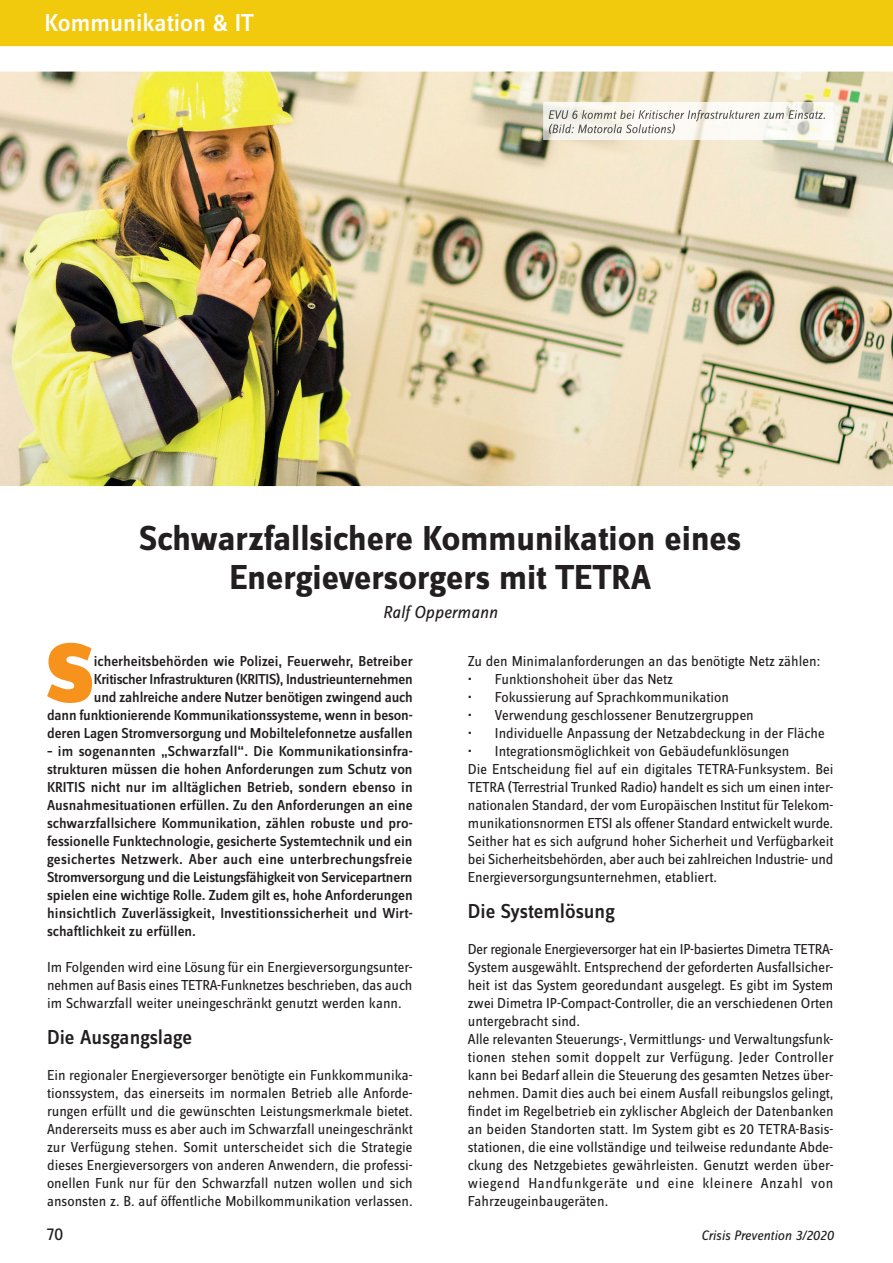
<style>
.page{position:relative;width:893px;height:1263px;background:#fff}
.page>*{position:absolute;margin:0;border:0;box-sizing:border-box;transform-origin:0 0}
.t1{font:900 87.6px "Zine Sans Display OT";color:#f7931d}
.t2{font:700 36px/39px "Zine Sans Display OT";color:#231f20;text-align:center}
.t3{font:500 25.5px "Zine Sans Display OT";color:#fff}
.t4{font:500 21px "Zine Sans Display OT";color:#231f20}
.t5{font:italic 18px "Zine Sans Display OT";color:#231f20}
.t6{font:18px "Zine Sans Display OT";color:#231f20}
.t7{font:15px/18px "Zine Sans Display OT";color:#231f20;text-align:justify}
.t8{font:500 15px/18px "Zine Sans Display OT";letter-spacing:-.01em;color:#231f20;text-align:right}
.t9{font:italic 14.25px "Zine Sans Display OT";letter-spacing:-.005em;color:#231f20}
</style>
<div class="page">
<img style="left:0;top:72px;width:893px;height:414px">
<img style="left:543px;top:102px;width:290px;height:38px">
<img style="left:549px;top:110px;width:277px;height:12px">
<img style="left:549px;top:124px;width:126px;height:10px">
<div style="left:0;top:0;width:893px;height:46px;background:#f1c90d"></div>
<h3 class="t3" style="left:45px;top:8px;width:211px">Kommunikation &amp; IT</h3>
<h2 class="t2" style="left:139px;top:519px;width:603px">Schwarzfallsichere Kommunikation eines<br>Energieversorgers mit TETRA</h2>
<p class="t5" style="left:383px;top:602px;width:116px">Ralf Oppermann</p>
<h1 class="t1" style="left:46px;top:616px;width:49px">S</h1>
<p class="t8" style="left:47px;top:652px;width:367px">icherheitsbehörden wie Polizei, Feuerwehr, Betreiber Kritischer Infrastrukturen (KRITIS), Industrieunternehmen<br>und zahlreiche andere Nutzer benötigen zwingend auch<br>dann funktionierende Kommunikationssysteme, wenn in beson&shy;deren Lagen Stromversorgung und Mobiltelefonnetze ausfallen</p>
<p class="t8" style="left:47px;top:742px;width:367px;text-align:justify">– im sogenannten „Schwarzfall“. Die Kommunikationsinfra&shy;strukturen müssen die hohen Anforderungen zum Schutz von KRITIS nicht nur im alltäglichen Betrieb, sondern ebenso in Ausnahmesituationen erfüllen. Zu den Anforderungen an eine schwarzfallsichere Kommunikation, zählen robuste und pro&shy;fessionelle Funktechnologie, gesicherte Systemtechnik und ein gesichertes Netzwerk. Aber auch eine unterbrechungsfreie Stromversorgung und die Leistungsfähigkeit von Servicepartnern spielen eine wichtige Rolle. Zudem gilt es, hohe Anforderungen hinsichtlich Zuverlässigkeit, Investitionssicherheit und Wirt&shy;schaftlichkeit zu erfüllen.</p>
<p class="t7" style="left:47px;top:958px;width:367px">Im Folgenden wird eine Lösung für ein Energieversorgungsunter&shy;nehmen auf Basis eines TETRA-Funknetzes beschrieben, das auch im Schwarzfall weiter uneingeschränkt genutzt werden kann.</p>
<h3 class="t4" style="left:47px;top:1025px;width:146px">Die Ausgangslage</h3>
<p class="t7" style="left:47px;top:1066px;width:367px">Ein regionaler Energieversorger benötigte ein Funkkommunika&shy;tionssystem, das einerseits im normalen Betrieb alle Anforde&shy;rungen erfüllt und die gewünschten Leistungsmerkmale bietet.<br>Andererseits muss es aber auch im Schwarzfall uneingeschränkt zur Verfügung stehen. Somit unterscheidet sich die Strategie dieses Energieversorgers von anderen Anwendern, die professi&shy;onellen Funk nur für den Schwarzfall nutzen wollen und sich ansonsten z. B. auf öffentliche Mobilkommunikation verlassen.</p>
<p class="t7" style="left:468px;top:652px;width:354px">Zu den Minimalanforderungen an das benötigte Netz zählen:</p>
<p class="t7" style="left:468px;top:670px;width:207px">• Funktionshoheit über das Netz</p>
<p class="t7" style="left:468px;top:688px;width:263px">• Fokussierung auf Sprachkommunikation</p>
<p class="t7" style="left:468px;top:706px;width:287px">• Verwendung geschlossener Benutzergruppen</p>
<p class="t7" style="left:468px;top:724px;width:358px">• Individuelle Anpassung der Netzabdeckung in der Fläche</p>
<p class="t7" style="left:468px;top:742px;width:367px;text-align:left">• Integrationsmöglichkeit von Gebäudefunklösungen<br>Die Entscheidung fiel auf ein digitales TETRA-Funksystem. Bei TETRA (Terrestrial Trunked Radio) handelt es sich um einen inter&shy;nationalen Standard, der vom Europäischen Institut für Telekom&shy;munikationsnormen ETSI als offener Standard entwickelt wurde.<br>Seither hat es sich aufgrund hoher Sicherheit und Verfügbarkeit bei Sicherheitsbehörden, aber auch bei zahlreichen Industrie- und Energieversorgungsunternehmen, etabliert.</p>
<h3 class="t4" style="left:468px;top:899px;width:148px">Die Systemlösung</h3>
<p class="t7" style="left:468px;top:940px;width:367px;text-align:left">Der regionale Energieversorger hat ein IP-basiertes Dimetra TETRA-System ausgewählt. Entsprechend der geforderten Ausfallsicher&shy;heit ist das System georedundant ausgelegt. Es gibt im System zwei Dimetra IP-Compact-Controller, die an verschiedenen Orten untergebracht sind.<br>Alle relevanten Steuerungs-, Vermittlungs- und Verwaltungsfunk&shy;tionen stehen somit doppelt zur Verfügung. Jeder Controller kann bei Bedarf allein die Steuerung des gesamten Netzes über&shy;nehmen. Damit dies auch bei einem Ausfall reibungslos gelingt, findet im Regelbetrieb ein zyklischer Abgleich der Datenbanken an beiden Standorten statt. Im System gibt es 20 TETRA-Basis&shy;stationen, die eine vollständige und teilweise redundante Abde&shy;ckung des Netzgebietes gewährleisten. Genutzt werden über&shy;wiegend Handfunkgeräte und eine kleinere Anzahl von Fahrzeugeinbaugeräten.</p>
<p class="t6" style="left:47px;top:1224px;width:18px">70</p>
<p class="t9" style="left:701px;top:1227px;width:134px">Crisis Prevention 3/2020</p>
</div>
